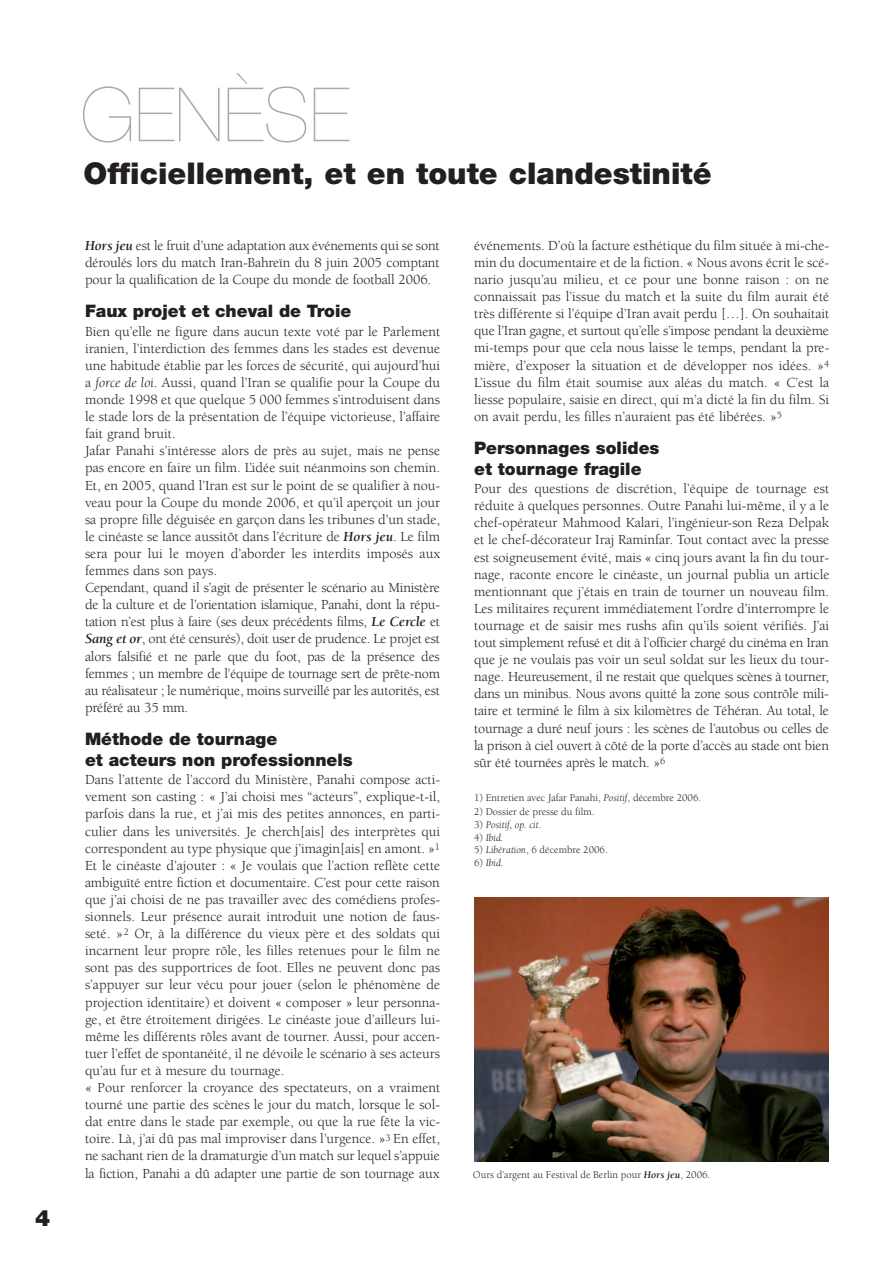
<style>
.page{position:relative;width:893px;height:1263px;background:#fff}
.page>*{position:absolute;margin:0;border:0;box-sizing:border-box;transform-origin:0 0}
.t1{font:200 75px "Helvetica Neue";color:#a8a9ad}
.t2{font:900 30px "Helvetica Neue";color:#231f20}
.t3{font:900 22.5px "Helvetica Neue";color:#231f20}
.t4{font:900 17.25px/20.7px "Helvetica Neue";color:#231f20}
.t5{font:14.25px/17.1px "Berkeley";color:#231f20;text-align:justify}
.t6{font:10.5px "Berkeley";color:#231f20}
.t7{font:italic 10.5px "Berkeley";color:#231f20}
.s1{font-weight:700;font-style:italic}
.s2{font-style:italic}
.s3{font-style:normal}
</style>
<div class="page">
<img style="left:474px;top:897px;width:355px;height:264px">
<h3 class="t3" style="left:35px;top:1209px;width:17px">4</h3>
<h1 class="t1" style="left:81px;top:88px;width:271px">GENÈSE</h1>
<h2 class="t2" style="left:84px;top:163px;width:629px">Officiellement, et en toute clandestinité</h2>
<p class="t5" style="left:85px;top:238px;width:356px"><span class="s1">Hors jeu</span> est le fruit d’une adaptation aux événements qui se sont déroulés lors du match Iran-Bahreïn du 8 juin 2005 comptant pour la qualification de la Coupe du monde de football 2006.</p>
<p class="t4" style="left:85px;top:302px;width:268px">Faux projet et cheval de Troie</p>
<p class="t5" style="left:85px;top:324px;width:357px;text-align:left">Bien qu’elle ne figure dans aucun texte voté par le Parlement iranien, l’interdiction des femmes dans les stades est devenue une habitude établie par les forces de sécurité, qui aujourd’hui a <span class="s2">force de loi</span>. Aussi, quand l’Iran se qualifie pour la Coupe du monde 1998 et que quelque 5 000 femmes s’introduisent dans le stade lors de la présentation de l’équipe victorieuse, l’affaire fait grand bruit.<br>Jafar Panahi s’intéresse alors de près au sujet, mais ne pense pas encore en faire un film. L’idée suit néanmoins son chemin.<br>Et, en 2005, quand l’Iran est sur le point de se qualifier à nou&shy;veau pour la Coupe du monde 2006, et qu’il aperçoit un jour sa propre fille déguisée en garçon dans les tribunes d’un stade, le cinéaste se lance aussitôt dans l’écriture de <span class="s1">Hors jeu</span>. Le film sera pour lui le moyen d’aborder les interdits imposés aux femmes dans son pays.<br>Cependant, quand il s’agit de présenter le scénario au Ministère de la culture et de l’orientation islamique, Panahi, dont la répu&shy;tation n’est plus à faire (ses deux précédents films, <span class="s1">Le Cercle</span> et <span class="s1">Sang et or</span>, ont été censurés), doit user de prudence. Le projet est alors falsifié et ne parle que du foot, pas de la présence des femmes ; un membre de l’équipe de tournage sert de prête-nom au réalisateur ; le numérique, moins surveillé par les autorités, est préféré au 35 mm.</p>
<p class="t4" style="left:85px;top:730px;width:269px">Méthode de tournage<br>et acteurs non professionnels</p>
<p class="t5" style="left:85px;top:772px;width:357px;text-align:left">Dans l’attente de l’accord du Ministère, Panahi compose acti&shy;vement son casting : « J’ai choisi mes “acteurs”, explique-t-il, parfois dans la rue, et j’ai mis des petites annonces, en parti&shy;culier dans les universités. Je cherch[ais] des interprètes qui correspondent au type physique que j’imagin[ais] en amont. »<sup>1<br></sup>Et le cinéaste d’ajouter : « Je voulais que l’action reflète cette ambiguïté entre fiction et documentaire. C’est pour cette raison que j’ai choisi de ne pas travailler avec des comédiens profes&shy;sionnels. Leur présence aurait introduit une notion de faus&shy;seté. »<sup>2</sup> Or, à la différence du vieux père et des soldats qui incarnent leur propre rôle, les filles retenues pour le film ne sont pas des supportrices de foot. Elles ne peuvent donc pas s’appuyer sur leur vécu pour jouer (selon le phénomène de projection identitaire) et doivent « composer » leur personna&shy;ge, et être étroitement dirigées. Le cinéaste joue d’ailleurs lui&shy;même les différents rôles avant de tourner. Aussi, pour accen&shy;tuer l’effet de spontanéité, il ne dévoile le scénario à ses acteurs qu’au fur et à mesure du tournage.<br>« Pour renforcer la croyance des spectateurs, on a vraiment tourné une partie des scènes le jour du match, lorsque le sol&shy;dat entre dans le stade par exemple, ou que la rue fête la vic&shy;toire. Là, j’ai dû pas mal improviser dans l’urgence. »<sup>3</sup> En effet, ne sachant rien de la dramaturgie d’un match sur lequel s’appuie la fiction, Panahi a dû adapter une partie de son tournage aux</p>
<p class="t5" style="left:474px;top:238px;width:357px">événements. D’où la facture esthétique du film située à mi-che&shy;min du documentaire et de la fiction. « Nous avons écrit le scé&shy;nario jusqu’au milieu, et ce pour une bonne raison : on ne connaissait pas l’issue du match et la suite du film aurait été très différente si l’équipe d’Iran avait perdu […]. On souhaitait que l’Iran gagne, et surtout qu’elle s’impose pendant la deuxième mi-temps pour que cela nous laisse le temps, pendant la pre&shy;mière, d’exposer la situation et de développer nos idées. »<sup>4<br></sup>L’issue du film était soumise aux aléas du match. « C’est la liesse populaire, saisie en direct, qui m’a dicté la fin du film. Si on avait perdu, les filles n’auraient pas été libérées. »<sup>5</sup></p>
<p class="t4" style="left:474px;top:439px;width:187px">Personnages solides et tournage fragile</p>
<p class="t5" style="left:474px;top:481px;width:357px">Pour des questions de discrétion, l’équipe de tournage est réduite à quelques personnes. Outre Panahi lui-même, il y a le chef-opérateur Mahmood Kalari, l’ingénieur-son Reza Delpak et le chef-décorateur Iraj Raminfar. Tout contact avec la presse est soigneusement évité, mais « cinq jours avant la fin du tour&shy;nage, raconte encore le cinéaste, un journal publia un article mentionnant que j’étais en train de tourner un nouveau film.<br>Les militaires reçurent immédiatement l’ordre d’interrompre le tournage et de saisir mes rushs afin qu’ils soient vérifiés. J’ai tout simplement refusé et dit à l’officier chargé du cinéma en Iran que je ne voulais pas voir un seul soldat sur les lieux du tour&shy;nage. Heureusement, il ne restait que quelques scènes à tourner, dans un minibus. Nous avons quitté la zone sous contrôle mili&shy;taire et terminé le film à six kilomètres de Téhéran. Au total, le tournage a duré neuf jours : les scènes de l’autobus ou celles de la prison à ciel ouvert à côté de la porte d’accès au stade ont bien sûr été tournées après le match. »<sup>6</sup></p>
<p class="t6" style="left:474px;top:793px;width:229px">1) Entretien avec Jafar Panahi, <span class="s2">Positif</span>, décembre 2006.</p>
<p class="t6" style="left:474px;top:808px;width:122px">2) Dossier de presse du film.</p>
<p class="t7" style="left:474px;top:821px;width:69px"><span class="s3">3)</span> Positif, op. cit<span class="s3">.</span></p>
<p class="t7" style="left:474px;top:833px;width:31px"><span class="s3">4)</span> Ibid.</p>
<p class="t6" style="left:474px;top:846px;width:135px">5) <span class="s2">Libération</span>, 6 décembre 2006.</p>
<p class="t7" style="left:474px;top:858px;width:31px"><span class="s3">6)</span> Ibid.</p>
<p class="t6" style="left:473px;top:1170px;width:239px">Ours d’argent au Festival de Berlin pour <span class="s1">Hors jeu</span>, 2006.</p>
</div>
